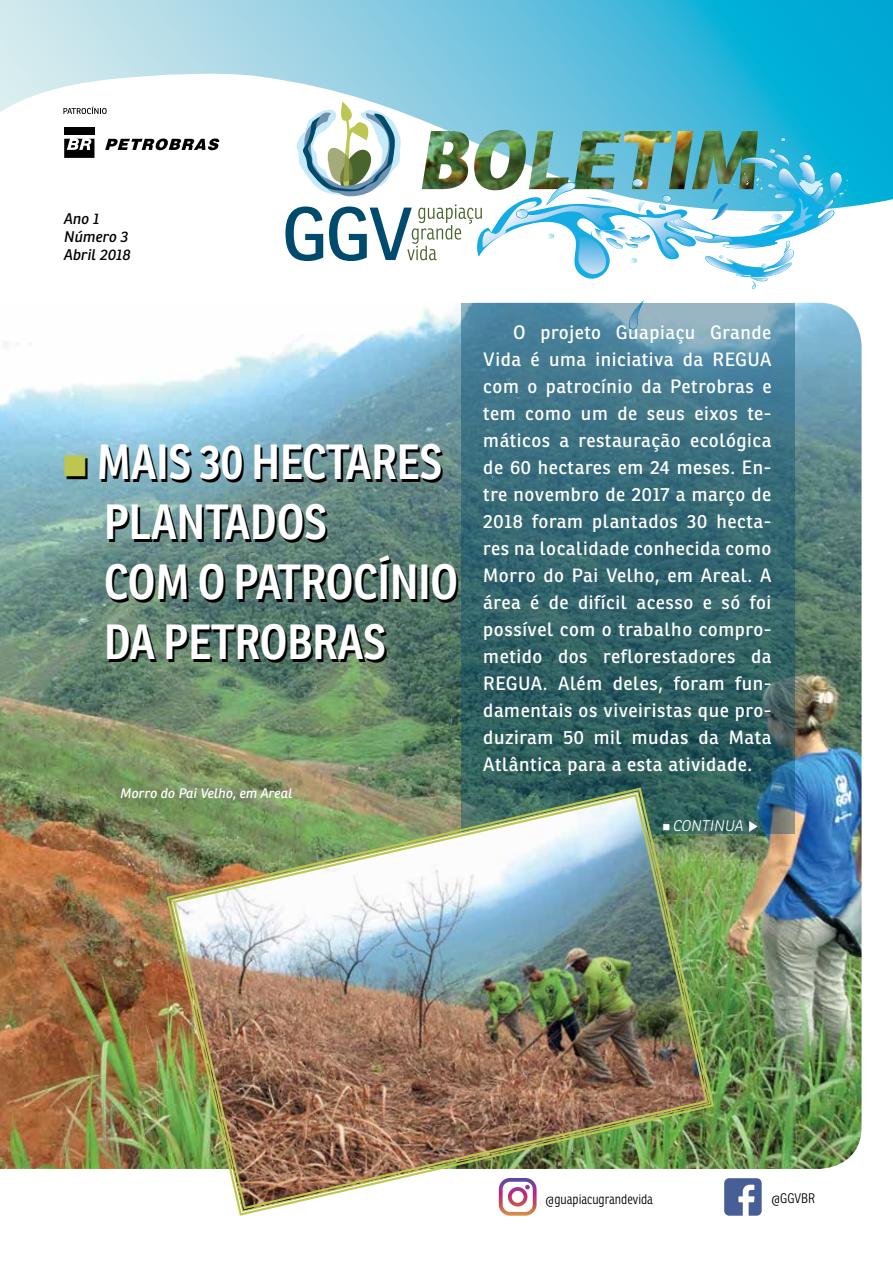
<style>
.page{position:relative;width:893px;height:1263px;background:#fff}
.page>*{position:absolute;margin:0;border:0;box-sizing:border-box;transform-origin:0 0}
.t1{font:600 48px/60px "Ronnia Cond";color:#fff}
.t2{font:18.75px/27px "Ronnia";letter-spacing:.03em;color:#fff;text-align:justify}
.t3{font:italic 15px/18px "Ronnia";color:#000}
.t4{font:italic 300 15px "Ronnia";color:#fff}
.t5{font:300 13.5px "Ronnia Cond";color:#000}
.t6{font:italic 13.5px "Ronnia";color:#fff}
.s1{color:#bdc651}
</style>
<div class="page">
<img style="left:0;top:303px;width:862px;height:866px">
<svg style="left:0;top:0;width:893px;height:207px"></svg>
<svg style="left:63px;top:107px;width:44px;height:7px"></svg>
<div style="left:64px;top:128px;width:30px;height:7px;background:#000"></div>
<svg style="left:64px;top:139px;width:30px;height:19px"></svg>
<svg style="left:105px;top:138px;width:114px;height:12px"></svg>
<img style="left:285px;top:99px;width:563px;height:190px">
<svg style="left:724px;top:1178px;width:38px;height:38px"></svg>
<svg style="left:461px;top:303px;width:334px;height:530px;background:#3a6c77"></svg>
<img style="left:165px;top:786px;width:550px;height:430px">
<img style="left:171px;top:793px;width:538px;height:417px">
<svg style="left:749px;top:821px;width:9px;height:11px"></svg>
<p class="t3" style="left:64px;top:209px;width:68px">Ano 1<br>Número 3<br>Abril 2018</p>
<h1 class="t1" style="left:104px;top:432px;width:356px;text-indent:-43px"><span class="s1">■</span> MAIS 30 HECTARES<br>PLANTADOS<br>COM O PATROCÍNIO<br>DA PETROBRAS</h1>
<p class="t6" style="left:120px;top:784px;width:174px">Morro do Pai Velho, em Areal</p>
<p class="t2" style="left:483px;top:318px;width:290px;text-indent:30px">O projeto Guapiaçu Grande Vida é uma iniciativa da REGUA com o patrocínio da Petrobras e tem como um de seus eixos te&shy;máticos a restauração ecológica de 60 hectares em 24 meses. En&shy;tre novembro de 2017 a março de 2018 foram plantados 30 hecta&shy;res na localidade conhecida como Morro do Pai Velho, em Areal. A área é de difícil acesso e só foi possível com o trabalho compro&shy;metido dos reflorestadores da REGUA. Além deles, foram fun&shy;damentais os viveiristas que pro&shy;duziram 50 mil mudas da Mata Atlântica para a esta atividade.</p>
<p class="t4" style="left:663px;top:816px;width:82px">■ CONTINUA</p>
<p class="t5" style="left:546px;top:1191px;width:109px">@guapiacugrandevida</p>
<p class="t5" style="left:771px;top:1190px;width:45px">@GGVBR</p>
</div>
